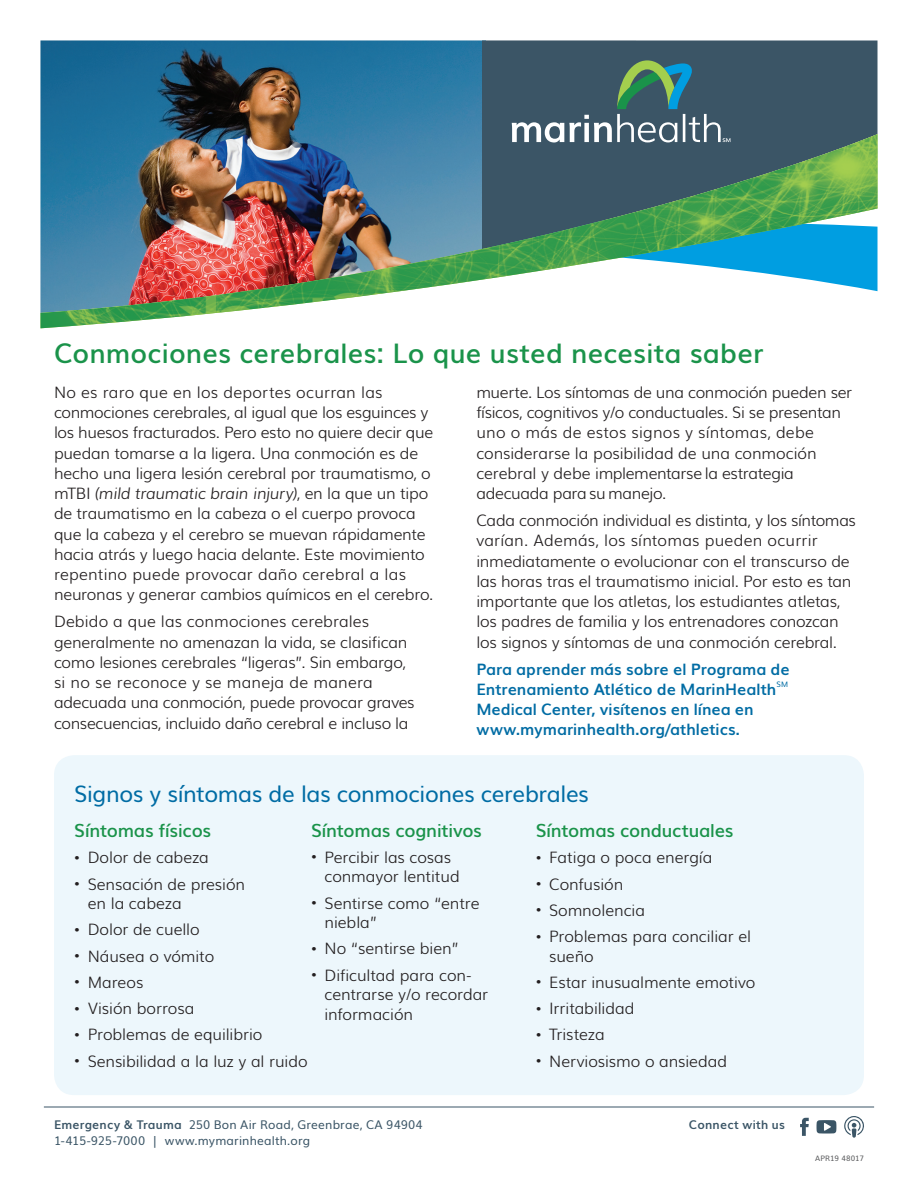
<style>
.page{position:relative;width:918px;height:1188px;background:#fff}
.page>*{position:absolute;margin:0;border:0;box-sizing:border-box;transform-origin:0 0}
.Title_-_GreenLg_-_Se{font:600 27px "Muli";letter-spacing:.005em;color:#1a934a}
.Sub1_-_Green{font:22.5px "Muli";letter-spacing:-.02em;color:#006ca4}
.Sub1_-_Green-2{font:600 18px "Muli";letter-spacing:-.01em;color:#1a934a}
.Sub1_-_SeaBlue{font:600 18px "Muli";letter-spacing:-.01em;color:#1a934a}
.Muli_Body_10_5_13_ad{font:300 15.75px/20.2px "Muli";letter-spacing:-.015em;color:#231f20}
.t1{font:700 15.75px/20.2px "Muli";color:#006ca4}
.Footer_-_Address_Pho{font:12px/16.5px "Muli";letter-spacing:.015em;color:#3b5566}
.Footer_-_Social_Conn{font:700 12px "Muli";letter-spacing:.025em;color:#3b5566}
.MouseType_-_Job{font:7.5px "Muli";letter-spacing:.01em;color:#57585a}
.t2{font:7.5px "Muli";color:#006ca4}
.s1{font-style:italic}
.s2{font-size:12px}
.s3{font-weight:700}
</style>
<div class="page">
<img style="left:40px;top:40px;width:442px;height:273px">
<div style="left:54px;top:755px;width:810px;height:340px;background:#edf7fc;border-radius:20px"></div>
<div style="left:482px;top:40px;width:396px;height:94px;background:#3b5566"></div>
<img style="left:41px;top:134px;width:837px;height:194px">
<svg style="left:512px;top:60px;width:218px;height:83px"></svg>
<hr style="left:44px;top:1107px;width:830px;height:1px;background:#3b5566">
<svg style="left:817px;top:1120px;width:19px;height:14px"></svg>
<svg style="left:800px;top:1118px;width:9px;height:18px"></svg>
<svg style="left:844px;top:1116px;width:20px;height:22px"></svg>
<p class="Title_-_GreenLg_-_Se" style="left:54px;top:331px;width:711px">Conmociones cerebrales: Lo que usted necesita saber</p>
<p class="Muli_Body_10_5_13_ad" style="left:54px;top:381px;width:381px">No es raro que en los deportes ocurran las conmociones cerebrales, al igual que los esguinces y los huesos fracturados. Pero esto no quiere decir que puedan tomarse a la ligera. Una conmoción es de hecho una ligera lesión cerebral por traumatismo, o mTBI <span class="s1">(mild traumatic brain injury)</span>, en la que un tipo de traumatismo en la cabeza o el cuerpo provoca que la cabeza y el cerebro se muevan rápidamente hacia atrás y luego hacia delante. Este movimiento repentino puede provocar daño cerebral a las neuronas y generar cambios químicos en el cerebro.</p>
<p class="Muli_Body_10_5_13_ad" style="left:54px;top:610px;width:362px">Debido a que las conmociones cerebrales generalmente no amenazan la vida, se clasifican como lesiones cerebrales “ligeras”. Sin embargo, si no se reconoce y se maneja de manera adecuada una conmoción, puede provocar graves consecuencias, incluido daño cerebral e incluso la</p>
<p class="Muli_Body_10_5_13_ad" style="left:476px;top:381px;width:377px">muerte. Los síntomas de una conmoción pueden ser físicos, cognitivos y/o conductuales. Si se presentan uno o más de estos signos y síntomas, debe considerarse la posibilidad de una conmoción cerebral y debe implementarse la estrategia adecuada para su manejo.</p>
<p class="Muli_Body_10_5_13_ad" style="left:476px;top:509px;width:381px">Cada conmoción individual es distinta, y los síntomas varían. Además, los síntomas pueden ocurrir inmediatamente o evolucionar con el transcurso de las horas tras el traumatismo inicial. Por esto es tan importante que los atletas, los estudiantes atletas, los padres de familia y los entrenadores conozcan los signos y síntomas de una conmoción cerebral.</p>
<p class="t1" style="left:476px;top:658px;width:315px">Para aprender más sobre el Programa de<br>Entrenamiento Atlético de MarinHealth</p>
<p class="t2" style="left:777px;top:678px;width:13px">SM</p>
<p class="t1" style="left:476px;top:698px;width:279px">Medical Center, visítenos en línea en www.mymarinhealth.org/athletics.</p>
<p class="Sub1_-_Green" style="left:74px;top:775px;width:516px">Signos y síntomas de las conmociones cerebrales</p>
<p class="Sub1_-_Green-2" style="left:74px;top:816px;width:138px">Síntomas físicos</p>
<p class="Muli_Body_10_5_13_ad" style="left:74px;top:846px;width:136px"><span class="s2">•</span> Dolor de cabeza</p>
<p class="Muli_Body_10_5_13_ad" style="left:88px;top:873px;width:159px;line-height:19.5px;text-indent:-14px"><span class="s2">•</span> Sensación de presión en la cabeza</p>
<p class="Muli_Body_10_5_13_ad" style="left:74px;top:918px;width:127px"><span class="s2">•</span> Dolor de cuello</p>
<p class="Muli_Body_10_5_13_ad" style="left:74px;top:945px;width:142px"><span class="s2">•</span> Náusea o vómito</p>
<p class="Muli_Body_10_5_13_ad" style="left:74px;top:971px;width:71px"><span class="s2">•</span> Mareos</p>
<p class="Muli_Body_10_5_13_ad" style="left:74px;top:997px;width:122px"><span class="s2">•</span> Visión borrosa</p>
<p class="Muli_Body_10_5_13_ad" style="left:74px;top:1023px;width:190px"><span class="s2">•</span> Problemas de equilibrio</p>
<p class="Muli_Body_10_5_13_ad" style="left:74px;top:1050px;width:235px"><span class="s2">•</span> Sensibilidad a la luz y al ruido</p>
<p class="Sub1_-_Green-2" style="left:311px;top:815px;width:172px">Síntomas cognitivos</p>
<p class="Muli_Body_10_5_13_ad" style="left:325px;top:846px;width:137px;line-height:19.5px;text-indent:-14px"><span class="s2">•</span> Percibir las cosas conmayor lentitud</p>
<p class="Muli_Body_10_5_13_ad" style="left:325px;top:892px;width:156px;line-height:19.5px;text-indent:-14px"><span class="s2">•</span> Sentirse como “entre niebla”</p>
<p class="Muli_Body_10_5_13_ad" style="left:311px;top:937px;width:150px"><span class="s2">•</span> No “sentirse bien”</p>
<p class="Muli_Body_10_5_13_ad" style="left:325px;top:964px;width:165px;line-height:19.5px;text-indent:-14px"><span class="s2">•</span> Dificultad para con&shy;centrarse y/o recordar información</p>
<p class="Sub1_-_SeaBlue" style="left:536px;top:816px;width:199px">Síntomas conductuales</p>
<p class="Muli_Body_10_5_13_ad" style="left:536px;top:846px;width:178px"><span class="s2">•</span> Fatiga o poca energía</p>
<p class="Muli_Body_10_5_13_ad" style="left:536px;top:873px;width:89px"><span class="s2">•</span> Confusión</p>
<p class="Muli_Body_10_5_13_ad" style="left:536px;top:899px;width:111px"><span class="s2">•</span> Somnolencia</p>
<p class="Muli_Body_10_5_13_ad" style="left:549px;top:926px;width:203px;line-height:19.5px;text-indent:-14px"><span class="s2">•</span> Problemas para conciliar el sueño</p>
<p class="Muli_Body_10_5_13_ad" style="left:536px;top:971px;width:221px"><span class="s2">•</span> Estar inusualmente emotivo</p>
<p class="Muli_Body_10_5_13_ad" style="left:536px;top:997px;width:100px"><span class="s2">•</span> Irritabilidad</p>
<p class="Muli_Body_10_5_13_ad" style="left:536px;top:1023px;width:71px"><span class="s2">•</span> Tristeza</p>
<p class="Muli_Body_10_5_13_ad" style="left:536px;top:1050px;width:193px"><span class="s2">•</span> Nerviosismo o ansiedad</p>
<p class="Footer_-_Address_Pho" style="left:54px;top:1115px;width:370px"><span class="s3">Emergency &amp; Trauma</span> 250 Bon Air Road, Greenbrae, CA 94904<br>1-415-925-7000 | www.mymarinhealth.org</p>
<p class="Footer_-_Social_Conn" style="left:689px;top:1115px;width:97px">Connect with us</p>
<p class="MouseType_-_Job" style="left:815px;top:1152px;width:50px">APR19 48017</p>
</div>
